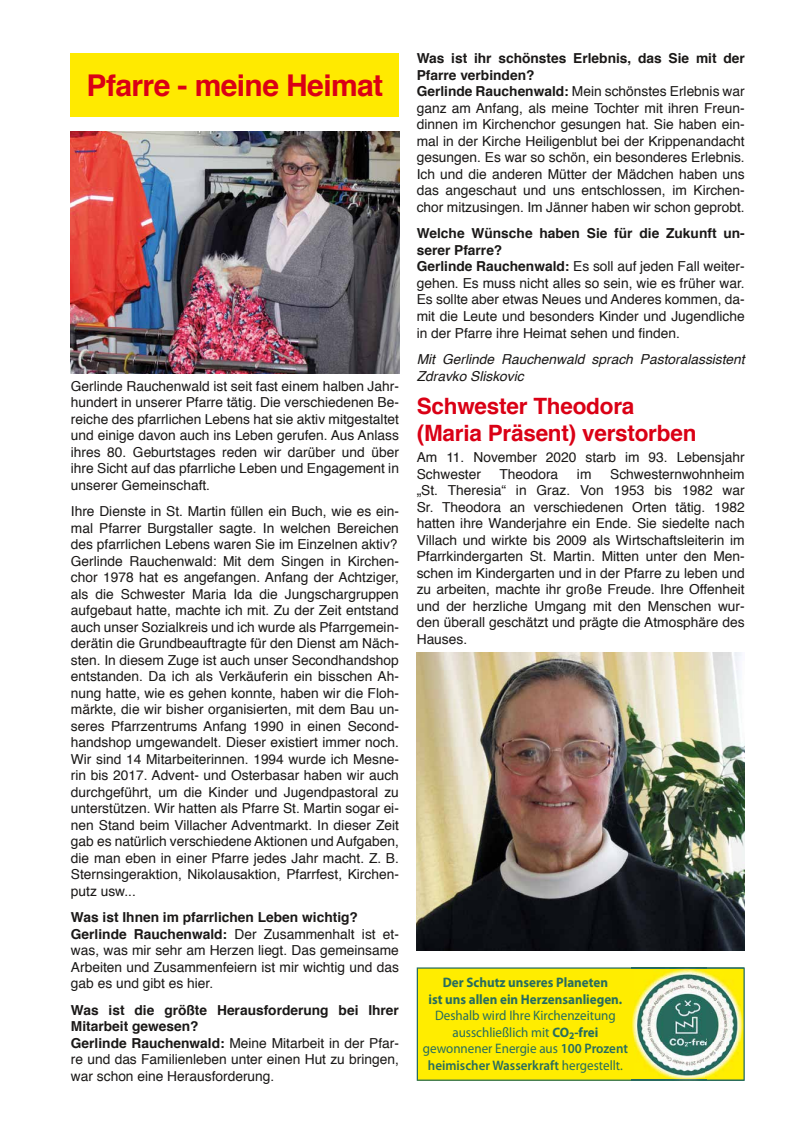
<style>
.page{position:relative;width:798px;height:1134px;background:#fff}
.page>*{position:absolute;margin:0;border:0;box-sizing:border-box;transform-origin:0 0}
.t1{font:700 30px "Helvetica";letter-spacing:-.02em;color:#da0015}
.t2{font:700 22.5px/27px "Helvetica";letter-spacing:-.01em;color:#da0015}
.t3{font:13.75px/16.5px "Helvetica";color:#1a1817}
.t4{font:13.75px/16.5px "Myriad Pro";color:#276c5f;text-align:center;scale:.95 1}
.t5{font:italic 13.75px/16.5px "Helvetica";color:#1a1817}
.t6{font:700 13.75px/16.5px "Myriad Pro";color:#276c5f;text-align:center;scale:.95 1}
.s1{font-weight:700}
.s2{font-weight:600}
</style>
<div class="page">
<div style="left:71px;top:53px;width:328px;height:64px;background:#ffea00"></div>
<img style="left:71px;top:131px;width:328px;height:243px">
<img style="left:416px;top:652px;width:328px;height:298px">
<div style="left:416px;top:967px;width:328px;height:114px;background:#ffed00"></div>
<img style="left:631px;top:967px;width:75px;height:38px">
<img style="left:631px;top:1005px;width:37px;height:74px">
<img style="left:706px;top:967px;width:37px;height:114px">
<img style="left:631px;top:1079px;width:75px;height:2px">
<img style="left:634px;top:970px;width:106px;height:108px">
<h1 class="t1" style="left:87px;top:62px;width:298px">Pfarre - meine Heimat</h1>
<p class="t3" style="left:71px;top:378px;width:329px;text-align:justify">Gerlinde Rauchenwald ist seit fast einem halben Jahr&shy;hundert in unserer Pfarre tätig. Die verschiedenen Be&shy;reiche des pfarrlichen Lebens hat sie aktiv mitgestaltet und einige davon auch ins Leben gerufen. Aus Anlass ihres 80. Geburtstages reden wir darüber und über ihre Sicht auf das pfarrliche Leben und Engagement in unserer Gemeinschaft.</p>
<p class="t3" style="left:71px;top:504px;width:329px;text-align:justify">Ihre Dienste in St. Martin füllen ein Buch, wie es ein&shy;mal Pfarrer Burgstaller sagte. In welchen Bereichen des pfarrlichen Lebens waren Sie im Einzelnen aktiv?<br>Gerlinde Rauchenwald: Mit dem Singen in Kirchen&shy;chor 1978 hat es angefangen. Anfang der Achtziger, als die Schwester Maria Ida die Jungschargruppen aufgebaut hatte, machte ich mit. Zu der Zeit entstand auch unser Sozialkreis und ich wurde als Pfarrgemein&shy;derätin die Grundbeauftragte für den Dienst am Näch&shy;sten. In diesem Zuge ist auch unser Secondhandshop entstanden. Da ich als Verkäuferin ein bisschen Ah&shy;nung hatte, wie es gehen konnte, haben wir die Floh&shy;märkte, die wir bisher organisierten, mit dem Bau un&shy;seres Pfarrzentrums Anfang 1990 in einen Second&shy;handshop umgewandelt. Dieser existiert immer noch.<br>Wir sind 14 Mitarbeiterinnen. 1994 wurde ich Mesne&shy;rin bis 2017. Advent- und Osterbasar haben wir auch durchgeführt, um die Kinder und Jugendpastoral zu unterstützen. Wir hatten als Pfarre St. Martin sogar ei&shy;nen Stand beim Villacher Adventmarkt. In dieser Zeit gab es natürlich verschiedene Aktionen und Aufgaben, die man eben in einer Pfarre jedes Jahr macht. Z. B.<br>Sternsingeraktion, Nikolausaktion, Pfarrfest, Kirchen&shy;putz usw...</p>
<p class="t3" style="left:71px;top:910px;width:329px"><span class="s1">Was ist Ihnen im pfarrlichen Leben wichtig?<br>Gerlinde Rauchenwald:</span> Der Zusammenhalt ist et&shy;was, was mir sehr am Herzen liegt. Das gemeinsame Arbeiten und Zusammenfeiern ist mir wichtig und das gab es und gibt es hier.</p>
<p class="t3" style="left:71px;top:1002px;width:329px"><span class="s1">Was ist die größte Herausforderung bei Ihrer Mitarbeit gewesen?<br>Gerlinde Rauchenwald:</span> Meine Mitarbeit in der Pfar&shy;re und das Familienleben unter einen Hut zu bringen, war schon eine Herausforderung.</p>
<p class="t3" style="left:416px;top:51px;width:329px"><span class="s1">Was ist ihr schönstes Erlebnis, das Sie mit der Pfarre verbinden?<br>Gerlinde Rauchenwald:</span> Mein schönstes Erlebnis war ganz am Anfang, als meine Tochter mit ihren Freun&shy;dinnen im Kirchenchor gesungen hat. Sie haben ein&shy;mal in der Kirche Heiligenblut bei der Krippenandacht gesungen. Es war so schön, ein besonderes Erlebnis.<br>Ich und die anderen Mütter der Mädchen haben uns das angeschaut und uns entschlossen, im Kirchen&shy;chor mitzusingen. Im Jänner haben wir schon geprobt.</p>
<p class="t3" style="left:416px;top:226px;width:329px"><span class="s1">Welche Wünsche haben Sie für die Zukunft un&shy;serer Pfarre?<br>Gerlinde Rauchenwald:</span> Es soll auf jeden Fall weiter&shy;gehen. Es muss nicht alles so sein, wie es früher war.<br>Es sollte aber etwas Neues und Anderes kommen, da&shy;mit die Leute und besonders Kinder und Jugendliche in der Pfarre ihre Heimat sehen und finden.</p>
<p class="t5" style="left:416px;top:351px;width:329px">Mit Gerlinde Rauchenwald sprach Pastoralassistent<br>Zdravko Sliskovic</p>
<h2 class="t2" style="left:416px;top:393px;width:281px">Schwester Theodora (Maria Präsent) verstorben</h2>
<p class="t3" style="left:416px;top:450px;width:329px">Am 11. November 2020 starb im 93. Lebensjahr<br>Schwester</p>
<p class="t3" style="left:416px;top:466px;width:329px;text-align:justify;text-indent:193px">Schwesternwohnheim „St. Theresia“ in Graz. Von 1953 bis 1982 war Sr. Theodora an verschiedenen Orten tätig. 1982 hatten ihre Wanderjahre ein Ende. Sie siedelte nach Villach und wirkte bis 2009 als Wirtschaftsleiterin im Pfarrkindergarten St. Martin. Mitten unter den Men&shy;schen im Kindergarten und in der Pfarre zu leben und zu arbeiten, machte ihr große Freude. Ihre Offenheit und der herzliche Umgang mit den Menschen wur&shy;den überall geschätzt und prägte die Atmosphäre des Hauses.</p>
<p class="t3" style="left:499px;top:466px;width:60px">Theodora</p>
<p class="t3" style="left:576px;top:466px;width:16px">im</p>
<p class="t6" style="left:428px;top:974px;width:205px">Der Schutz unseres Planeten<br>ist uns allen ein Herzensanliegen.</p>
<p class="t4" style="left:422px;top:1007px;width:217px">Deshalb wird Ihre Kirchenzeitung ausschließlich mit <span class="s1">CO</span><sub>2</sub><span class="s1">-frei </span>gewonnener Energie aus <span class="s2">100 Prozent heimischer Wasserkraft</span> hergestellt.</p>
</div>
